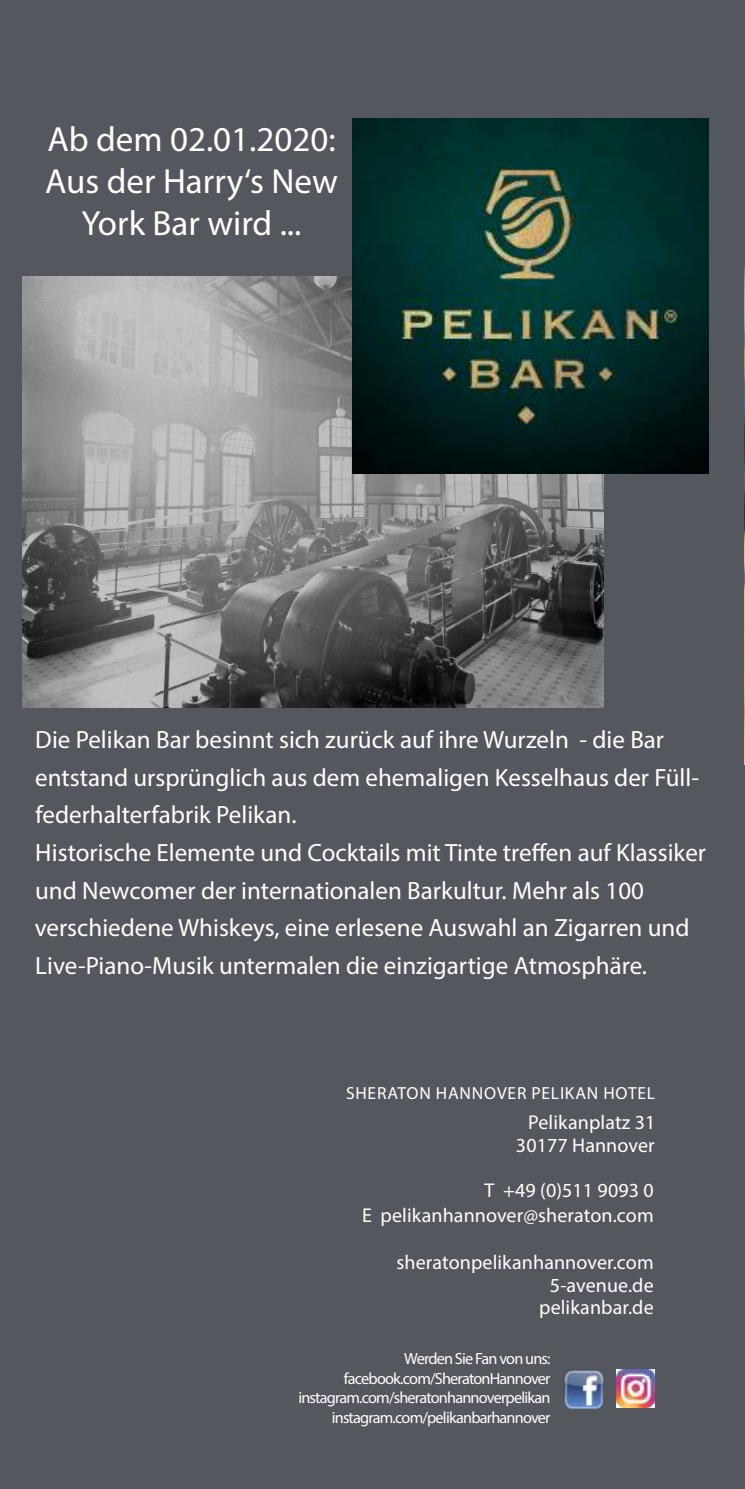
<style>
.page{position:relative;width:745px;height:1489px;background:#fff}
.page>*{position:absolute;margin:0;border:0;box-sizing:border-box;transform-origin:0 0}
.t1{font:35px/42px "Myriad Pro";color:#fff;text-align:center}
.t2{font:25px/37.5px "Myriad Pro";color:#fff}
.t3{font:20px/22.5px "Myriad Pro";letter-spacing:.005em;color:#fff;text-align:right}
.t4{font:17.5px "Myriad Pro";letter-spacing:.045em;color:#fff}
.t5{font:16.25px/19.5px "Myriad Pro";letter-spacing:-.05em;color:#fff;text-align:right}
</style>
<div class="page">
<div style="left:0;top:0;width:744px;height:1488px;background:#54575d"></div>
<img style="left:564px;top:1370px;width:40px;height:39px">
<img style="left:616px;top:1369px;width:38px;height:38px">
<img style="left:22px;top:276px;width:581px;height:431px">
<img style="left:353px;top:118px;width:354px;height:355px">
<h1 class="t1" style="left:45px;top:118px;width:294px">Ab dem 02.01.2020:<br>Aus der Harry‘s New<br>York Bar wird ...</h1>
<p class="t2" style="left:35px;top:720px;width:672px">Die Pelikan Bar besinnt sich zurück auf ihre Wurzeln - die Bar entstand ursprünglich aus dem ehemaligen Kesselhaus der Füll&shy;federhalterfabrik Pelikan.<br>Historische Elemente und Cocktails mit Tinte treffen auf Klassiker und Newcomer der internationalen Barkultur. Mehr als 100 verschiedene Whiskeys, eine erlesene Auswahl an Zigarren und Live-Piano-Musik untermalen die einzigartige Atmosphäre.</p>
<p class="t4" style="left:346px;top:1082px;width:310px">SHERATON HANNOVER PELIKAN HOTEL</p>
<p class="t3" style="left:515px;top:1110px;width:141px">Pelikanplatz 31<br>30177 Hannover</p>
<p class="t3" style="left:362px;top:1176px;width:293px;line-height:25px">T +49 (0)511 9093 0<br>E pelikanhannover@sheraton.com</p>
<p class="t3" style="left:396px;top:1250px;width:258px">sheratonpelikanhannover.com<br>5-avenue.de<br>pelikanbar.de</p>
<p class="t5" style="left:298px;top:1348px;width:253px">Werden Sie Fan von uns: facebook.com/SheratonHannover instagram.com/sheratonhannoverpelikan instagram.com/pelikanbarhannover</p>
</div>
